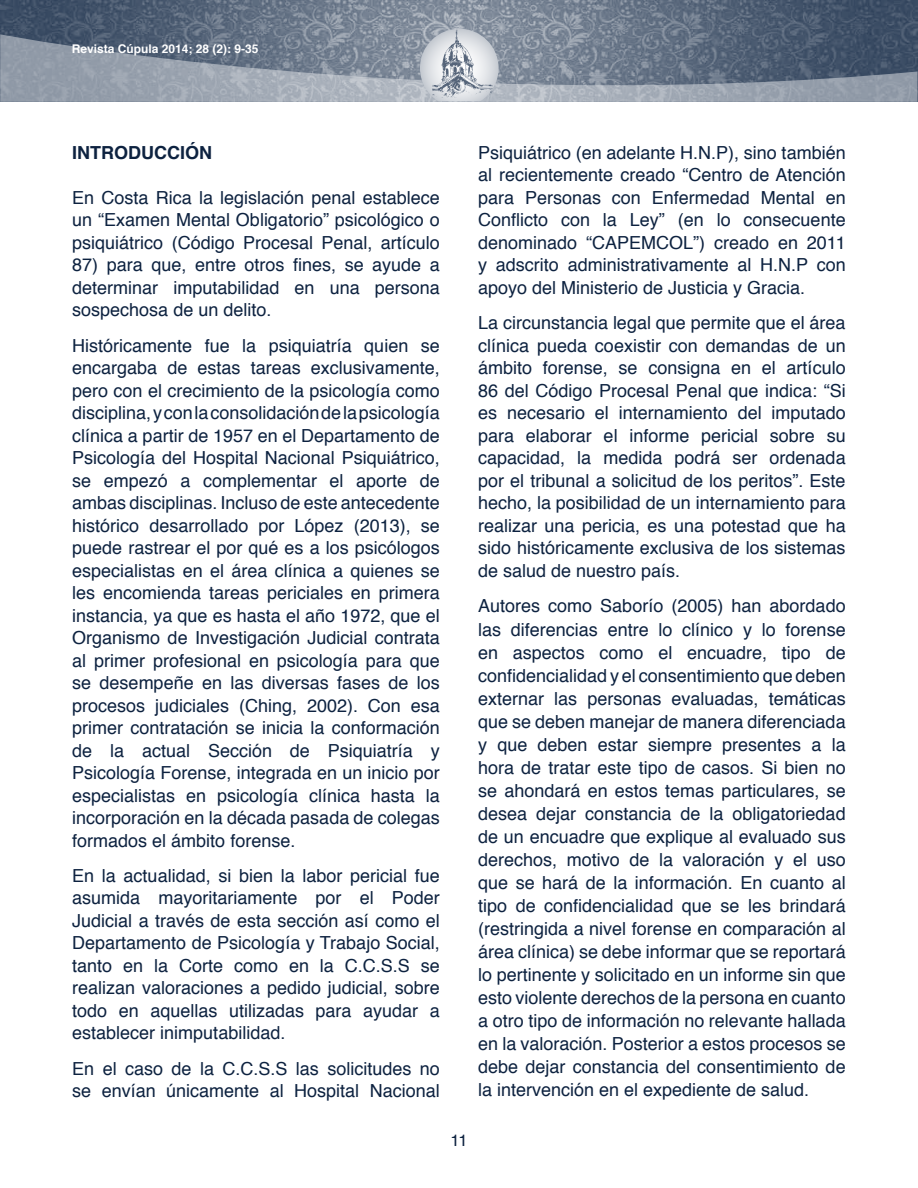
<style>
.page{position:relative;width:918px;height:1188px;background:#fff}
.page>*{position:absolute;margin:0;border:0;box-sizing:border-box;transform-origin:0 0}
.t1{font:18px/22.5px "Helvetica";color:#0d2240;text-align:justify}
.t2{font:700 18px "Helvetica";color:#0d2240}
.t3{font:16.5px "Helvetica";color:#0d2240}
.t4{font:700 12px "Helvetica";color:#fff}
</style>
<div class="page">
<img style="left:0;top:0;width:918px;height:102px">
<svg style="left:0;top:34px;width:918px;height:67px;background:#7d8898"></svg>
<svg style="left:420px;top:29px;width:79px;height:72px;background:#c0c6cd"></svg>
<p class="t4" style="left:72px;top:39px;width:188px">Revista Cúpula 2014; 28 (2): 9-35</p>
<p class="t2" style="left:72px;top:138px;width:141px">INTRODUCCIÓN</p>
<p class="t1" style="left:72px;top:187px;width:369px">En Costa Rica la legislación penal establece un “Examen Mental Obligatorio” psicológico o psiquiátrico (Código Procesal Penal, artículo</p>
<p class="t1" style="left:72px;top:254px;width:369px">87) para que, entre otros fines, se ayude a determinar imputabilidad en una persona sospechosa de un delito.</p>
<p class="t1" style="left:72px;top:335px;width:369px">Históricamente fue la psiquiatría quien se encargaba de estas tareas exclusivamente, pero con el crecimiento de la psicología como disciplina, y con la consolidación de la psicología clínica a partir de 1957 en el Departamento de Psicología del Hospital Nacional Psiquiátrico, se empezó a complementar el aporte de ambas disciplinas. Incluso de este antecedente histórico desarrollado por López (2013), se puede rastrear el por qué es a los psicólogos especialistas en el área clínica a quienes se les encomienda tareas periciales en primera instancia, ya que es hasta el año 1972, que el Organismo de Investigación Judicial contrata al primer profesional en psicología para que se desempeñe en las diversas fases de los procesos judiciales (Ching, 2002). Con esa primer contratación se inicia la conformación de la actual Sección de Psiquiatría y Psicología Forense, integrada en un inicio por especialistas en psicología clínica hasta la incorporación en la década pasada de colegas formados el ámbito forense.</p>
<p class="t1" style="left:72px;top:865px;width:369px">En la actualidad, si bien la labor pericial fue asumida mayoritariamente por el Poder Judicial a través de esta sección así como el Departamento de Psicología y Trabajo Social, tanto en la Corte como en la C.C.S.S se realizan valoraciones a pedido judicial, sobre todo en aquellas utilizadas para ayudar a establecer inimputabilidad.</p>
<p class="t1" style="left:72px;top:1058px;width:369px">En el caso de la C.C.S.S las solicitudes no se envían únicamente al Hospital Nacional</p>
<p class="t3" style="left:450px;top:1128px;width:19px">11</p>
<p class="t1" style="left:478px;top:142px;width:369px">Psiquiátrico (en adelante H.N.P), sino también al recientemente creado “Centro de Atención para Personas con Enfermedad Mental en Conflicto con la Ley” (en lo consecuente denominado “CAPEMCOL”) creado en 2011 y adscrito administrativamente al H.N.P con apoyo del Ministerio de Justicia y Gracia.</p>
<p class="t1" style="left:478px;top:312px;width:369px">La circunstancia legal que permite que el área clínica pueda coexistir con demandas de un ámbito forense, se consigna en el artículo 86 del Código Procesal Penal que indica: “Si es necesario el internamiento del imputado para elaborar el informe pericial sobre su capacidad, la medida podrá ser ordenada por el tribunal a solicitud de los peritos”. Este hecho, la posibilidad de un internamiento para realizar una pericia, es una potestad que ha sido históricamente exclusiva de los sistemas de salud de nuestro país.</p>
<p class="t1" style="left:478px;top:595px;width:369px;line-height:23px">Autores como Saborío (2005) han abordado las diferencias entre lo clínico y lo forense en aspectos como el encuadre, tipo de confidencialidad y el consentimiento que deben externar las personas evaluadas, temáticas que se deben manejar de manera diferenciada y que deben estar siempre presentes a la hora de tratar este tipo de casos. Si bien no se ahondará en estos temas particulares, se desea dejar constancia de la obligatoriedad de un encuadre que explique al evaluado sus derechos, motivo de la valoración y el uso que se hará de la información. En cuanto al tipo de confidencialidad que se les brindará (restringida a nivel forense en comparación al área clínica) se debe informar que se reportará lo pertinente y solicitado en un informe sin que esto violente derechos de la persona en cuanto a otro tipo de información no relevante hallada en la valoración. Posterior a estos procesos se debe dejar constancia del consentimiento de la intervención en el expediente de salud.</p>
</div>
